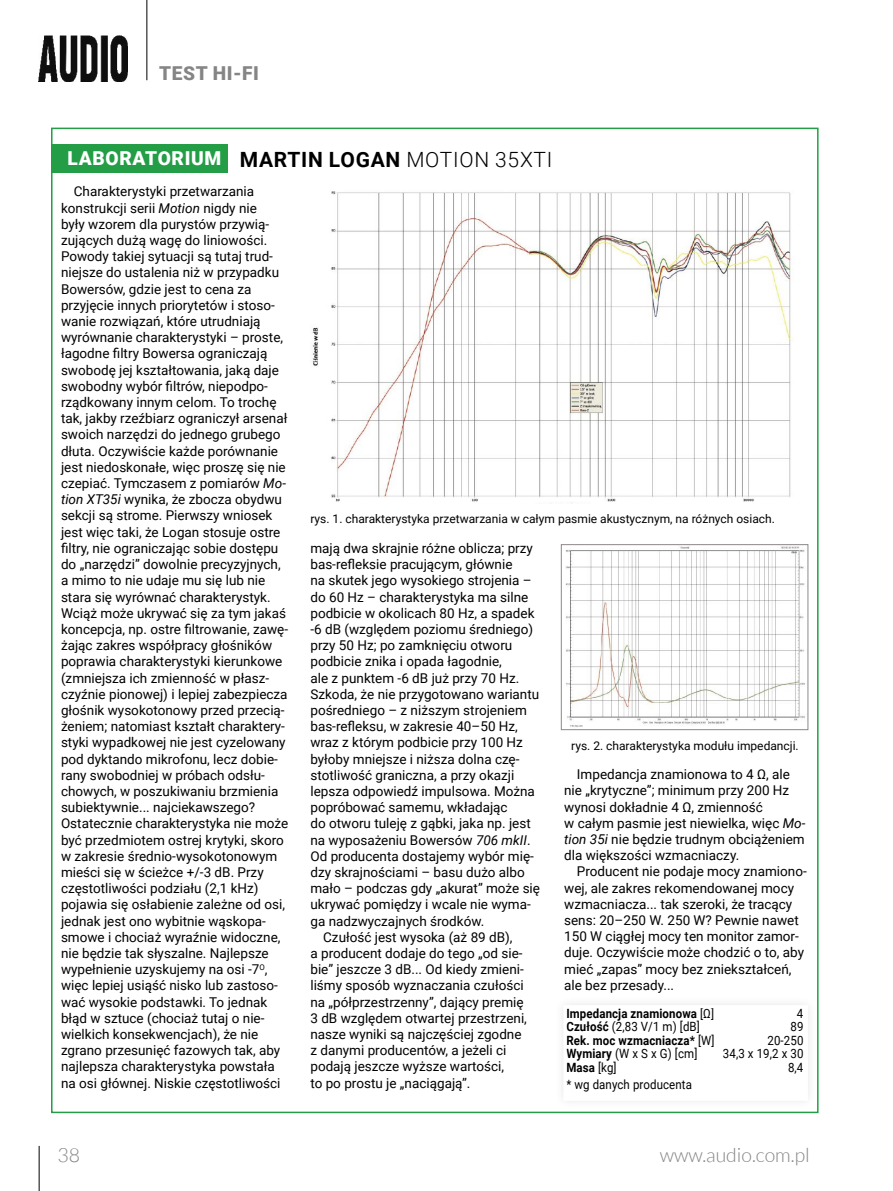
<style>
.page{position:relative;width:893px;height:1191px;background:#fff}
.page>*{position:absolute;margin:0;border:0;box-sizing:border-box;transform-origin:0 0}
.t1{font:300 19.5px "Lato";color:#858585}
.t2{font:900 19.2px "Roboto";letter-spacing:.035em;color:#fff}
.t3{font:900 19.2px "Roboto";letter-spacing:.035em;color:#858585}
.t4{font:13.5px/16.2px "Roboto";color:#000}
.t5{font:12.75px "Roboto";letter-spacing:.01em;color:#000;scale:.9 1}
.t6{font:700 12.75px "Roboto";letter-spacing:.01em;color:#000;scale:.9 1}
.t7{font:12px "Roboto";color:#000}
.s1{font-weight:700;font-size:21px;color:#000}
.s2{font-weight:300;font-size:21px;color:#000}
.s3{font-style:italic}
.s4{font-weight:400}
.s5{font-weight:700}
</style>
<div class="page">
<hr style="left:39px;top:1145px;width:1px;height:46px;background:#000">
<hr style="left:147px;top:0;width:1px;height:80px;background:#000">
<img style="left:39px;top:35px;width:89px;height:46px">
<div style="left:51px;top:145px;width:177px;height:28px;background:#239e46"></div>
<img style="left:312px;top:191px;width:482px;height:312px">
<img style="left:565px;top:546px;width:240px;height:181px">
<div style="left:561px;top:544px;width:247px;height:186px;border:1px solid #8d8888"></div>
<h2 class="t3" style="left:159px;top:60px;width:101px">TEST HI-FI</h2>
<h2 class="t2" style="left:67px;top:145px;width:486px">LABORATORIUM <span class="s1">MARTIN LOGAN</span> <span class="s2">MOTION 35XTI</span></h2>
<p class="t4" style="left:61px;top:183px;width:229px;text-indent:13px">Charakterystyki przetwarzania konstrukcji serii <span class="s3">Motion</span> nigdy nie<br>były wzorem dla purystów przywią&shy;zujących dużą wagę do liniowości.<br>Powody takiej sytuacji są tutaj trud&shy;niejsze do ustalenia niż w przypadku Bowersów, gdzie jest to cena za przyjęcie innych priorytetów i stoso&shy;wanie rozwiązań, które utrudniają wyrównanie charakterystyki – proste, łagodne filtry Bowersa ograniczają swobodę jej kształtowania, jaką daje swobodny wybór filtrów, niepodpo&shy;rządkowany innym celom. To trochę tak, jakby rzeźbiarz ograniczył arsenał swoich narzędzi do jednego grubego dłuta. Oczywiście każde porównanie jest niedoskonałe, więc proszę się nie czepiać. Tymczasem z pomiarów <span class="s3">Mo&shy;tion XT35i</span> wynika, że zbocza obydwu sekcji są strome. Pierwszy wniosek jest więc taki, że Logan stosuje ostre filtry, nie ograniczając sobie dostępu do „narzędzi” dowolnie precyzyjnych, a mimo to nie udaje mu się lub nie stara się wyrównać charakterystyk.<br>Wciąż może ukrywać się za tym jakaś koncepcja, np. ostre filtrowanie, zawę&shy;żając zakres współpracy głośników poprawia charakterystyki kierunkowe (zmniejsza ich zmienność w płasz&shy;czyźnie pionowej) i lepiej zabezpiecza głośnik wysokotonowy przed przecią&shy;żeniem; natomiast kształt charaktery&shy;styki wypadkowej nie jest cyzelowany pod dyktando mikrofonu, lecz dobie&shy;rany swobodniej w próbach odsłu&shy;chowych, w poszukiwaniu brzmienia subiektywnie... najciekawszego?<br>Ostatecznie charakterystyka nie może być przedmiotem ostrej krytyki, skoro w zakresie średnio-wysokotonowym mieści się w ścieżce +/-3 dB. Przy częstotliwości podziału (2,1 kHz) pojawia się osłabienie zależne od osi, jednak jest ono wybitnie wąskopa&shy;smowe i chociaż wyraźnie widoczne, nie będzie tak słyszalne. Najlepsze wypełnienie uzyskujemy na osi -7<sup>O</sup>, więc lepiej usiąść nisko lub zastoso&shy;wać wysokie podstawki. To jednak błąd w sztuce (chociaż tutaj o nie&shy;wielkich konsekwencjach), że nie zgrano przesunięć fazowych tak, aby najlepsza charakterystyka powstała na osi głównej. Niskie częstotliwości</p>
<p class="t7" style="left:310px;top:510px;width:466px">rys. 1. charakterystyka przetwarzania w całym pasmie akustycznym, na różnych osiach.</p>
<p class="t4" style="left:310px;top:539px;width:224px">mają dwa skrajnie różne oblicza; przy</p>
<p class="t4" style="left:310px;top:555px;width:204px">bas-refleksie pracującym, głównie</p>
<p class="t4" style="left:310px;top:572px;width:223px">na skutek jego wysokiego strojenia –</p>
<p class="t4" style="left:310px;top:588px;width:219px">do 60 Hz – charakterystyka ma silne</p>
<p class="t4" style="left:310px;top:604px;width:226px">podbicie w okolicach 80 Hz, a spadek</p>
<p class="t4" style="left:310px;top:620px;width:224px">-6 dB (względem poziomu średniego)</p>
<p class="t4" style="left:310px;top:636px;width:203px">przy 50 Hz; po zamknięciu otworu</p>
<p class="t4" style="left:310px;top:653px;width:193px">podbicie znika i opada łagodnie,</p>
<p class="t4" style="left:310px;top:669px;width:210px">ale z punktem -6 dB już przy 70 Hz.</p>
<p class="t4" style="left:310px;top:685px;width:230px">Szkoda, że nie przygotowano wariantu</p>
<p class="t4" style="left:310px;top:701px;width:218px">pośredniego – z niższym strojeniem</p>
<p class="t4" style="left:310px;top:717px;width:209px">bas-refleksu, w zakresie 40–50 Hz,</p>
<p class="t4" style="left:310px;top:734px;width:214px">wraz z którym podbicie przy 100 Hz</p>
<p class="t4" style="left:310px;top:750px;width:211px">byłoby mniejsze i niższa dolna czę-</p>
<p class="t4" style="left:310px;top:766px;width:205px">stotliwość graniczna, a przy okazji</p>
<p class="t4" style="left:310px;top:782px;width:226px">lepsza odpowiedź impulsowa. Można</p>
<p class="t4" style="left:310px;top:798px;width:199px">popróbować samemu, wkładając</p>
<p class="t4" style="left:310px;top:815px;width:222px">do otworu tuleję z gąbki, jaka np. jest</p>
<p class="t4" style="left:310px;top:831px;width:222px">na wyposażeniu Bowersów <span class="s3">706 mkII</span>.</p>
<p class="t4" style="left:310px;top:847px;width:225px">Od producenta dostajemy wybór mię-</p>
<p class="t4" style="left:310px;top:863px;width:216px">dzy skrajnościami – basu dużo albo</p>
<p class="t4" style="left:310px;top:879px;width:231px">mało – podczas gdy „akurat” może się</p>
<p class="t4" style="left:310px;top:896px;width:222px">ukrywać pomiędzy i wcale nie wyma-</p>
<p class="t4" style="left:310px;top:912px;width:175px">ga nadzwyczajnych środków.</p>
<p class="t4" style="left:323px;top:928px;width:191px">Czułość jest wysoka (aż 89 dB),</p>
<p class="t4" style="left:310px;top:944px;width:214px">a producent dodaje do tego „od sie-</p>
<p class="t4" style="left:310px;top:960px;width:215px">bie” jeszcze 3 dB... Od kiedy zmieni-</p>
<p class="t4" style="left:310px;top:977px;width:215px">liśmy sposób wyznaczania czułości</p>
<p class="t4" style="left:310px;top:993px;width:215px">na „półprzestrzenny”, dający premię</p>
<p class="t4" style="left:310px;top:1009px;width:218px">3 dB względem otwartej przestrzeni,</p>
<p class="t4" style="left:310px;top:1025px;width:213px">nasze wyniki są najczęściej zgodne</p>
<p class="t4" style="left:310px;top:1041px;width:198px">z danymi producentów, a jeżeli ci</p>
<p class="t4" style="left:310px;top:1058px;width:195px">podają jeszcze wyższe wartości,</p>
<p class="t4" style="left:310px;top:1074px;width:162px">to po prostu je „naciągają”.</p>
<p class="t7" style="left:571px;top:737px;width:229px">rys. 2. charakterystyka modułu impedancji.</p>
<p class="t4" style="left:564px;top:765px;width:243px;text-indent:13px">Impedancja znamionowa to 4 Ω, ale nie „krytyczne”; minimum przy 200 Hz wynosi dokładnie 4 Ω, zmienność<br>w całym pasmie jest niewielka, więc <span class="s3">Mo&shy;tion 35i</span> nie będzie trudnym obciążeniem dla większości wzmacniaczy.</p>
<p class="t4" style="left:564px;top:863px;width:244px;text-indent:13px">Producent nie podaje mocy znamiono&shy;wej, ale zakres rekomendowanej mocy wzmacniacza... tak szeroki, że tracący sens: 20–250 W. 250 W? Pewnie nawet 150 W ciągłej mocy ten monitor zamor&shy;duje. Oczywiście może chodzić o to, aby mieć „zapas” mocy bez zniekształceń, ale bez przesady...</p>
<p class="t6" style="left:566px;top:1004px;width:166px">Impedancja znamionowa <span class="s4">[Ω]</span></p>
<p class="t5" style="left:797px;top:1004px;width:9px">4</p>
<p class="t5" style="left:566px;top:1017px;width:150px"><span class="s5">Czułość</span> (2,83 V/1 m) [dB]</p>
<p class="t5" style="left:790px;top:1017px;width:16px">89</p>
<p class="t6" style="left:566px;top:1031px;width:166px">Rek. moc wzmacniacza* <span class="s4">[W]</span></p>
<p class="t5" style="left:767px;top:1031px;width:41px">20-250</p>
<p class="t5" style="left:566px;top:1044px;width:147px"><span class="s5">Wymiary</span> (W x S x G) [cm]</p>
<p class="t5" style="left:723px;top:1044px;width:91px">34,3 x 19,2 x 30</p>
<p class="t6" style="left:566px;top:1058px;width:57px">Masa <span class="s4">[kg]</span></p>
<p class="t5" style="left:788px;top:1058px;width:19px">8,4</p>
<p class="t5" style="left:566px;top:1076px;width:141px">* wg danych producenta</p>
<h1 class="t1" style="left:57px;top:1144px;width:24px">38</h1>
<h1 class="t1" style="left:660px;top:1144px;width:151px">www.audio.com.pl</h1>
</div>
